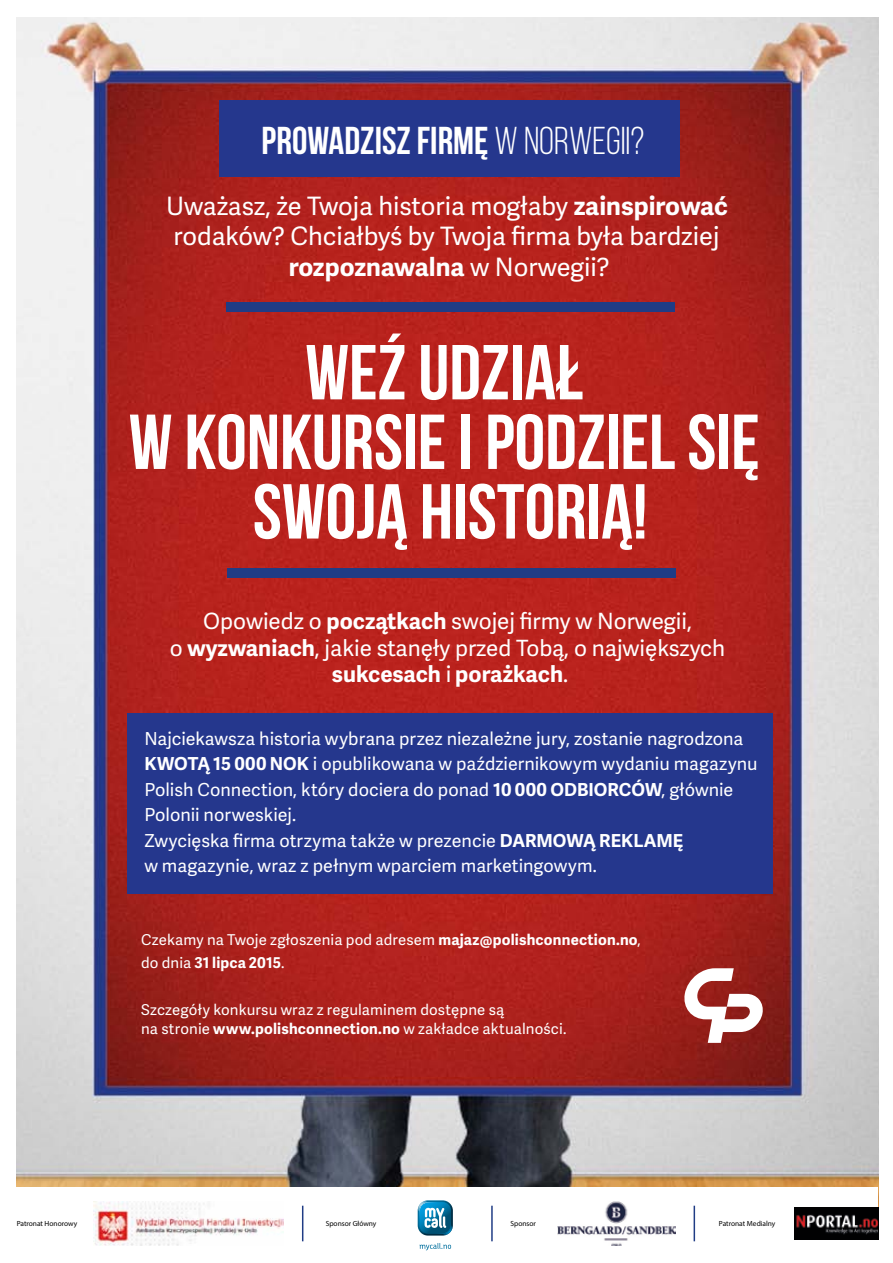
<style>
.page{position:relative;width:893px;height:1263px;background:#fff}
.page>*{position:absolute;margin:0;border:0;box-sizing:border-box;transform-origin:0 0}
.t1{font:700 77.7px/69.6px "Bebas Neue";color:#fff;text-align:center}
.t2{font:700 38.85px "Bebas Neue";color:#fff}
.t3{font:25.35px/30.5px "Adelle Sans";color:#fff;text-align:center}
.t4{font:22.35px/26.8px "Adelle Sans";color:#fff;text-align:center}
.t5{font:17.85px/25.5px "Adelle Sans";color:#fff}
.t6{font:15px/19.2px "Adelle Sans";letter-spacing:.01em;color:#fff}
.t7{font:7.5px "Myriad Pro";color:#000}
.s1{font-weight:400}
.s2{font-weight:700}
</style>
<div class="page">
<img style="left:16px;top:17px;width:862px;height:1170px">
<div style="left:127px;top:713px;width:646px;height:180px;background:#25378d"></div>
<div style="left:219px;top:101px;width:460px;height:76px;background:#25378d"></div>
<div style="left:227px;top:569px;width:448px;height:9px;background:#203c85"></div>
<div style="left:226px;top:302px;width:448px;height:10px;background:#203c85"></div>
<svg style="left:682px;top:968px;width:81px;height:75px"></svg>
<img style="left:94px;top:1201px;width:189px;height:45px">
<img style="left:795px;top:1208px;width:83px;height:31px">
<hr style="left:302px;top:1206px;width:1px;height:35px;background:#203c85">
<hr style="left:491px;top:1206px;width:2px;height:35px;background:#203c85">
<hr style="left:694px;top:1206px;width:1px;height:35px;background:#203c85">
<svg style="left:417px;top:1200px;width:37px;height:36px"></svg>
<svg style="left:418px;top:1200px;width:35px;height:35px"></svg>
<svg style="left:419px;top:1243px;width:32px;height:7px"></svg>
<img style="left:557px;top:1201px;width:118px;height:44px">
<h2 class="t2" style="left:262px;top:119px;width:384px">PROWADZISZ FIRMĘ <span class="s1">W NORWEGII?</span></h2>
<h3 class="t3" style="left:166px;top:190px;width:563px">Uważasz, że Twoja historia mogłaby <span class="s2">zainspirować </span>rodaków? Chciałbyś by Twoja firma była bardziej <span class="s2">rozpoznawalna</span> w Norwegii?</h3>
<h1 class="t1" style="left:129px;top:337px;width:632px">WEŹ UDZIAŁ<br>W KONKURSIE I PODZIEL SIĘ<br>SWOJĄ HISTORIĄ!</h1>
<p class="t4" style="left:170px;top:606px;width:557px">Opowiedz o <span class="s2">początkach</span> swojej firmy w Norwegii,<br>o <span class="s2">wyzwaniach</span>, jakie stanęły przed Tobą, o największych <span class="s2">sukcesach</span> i <span class="s2">porażkach</span>.</p>
<p class="t5" style="left:144px;top:725px;width:615px">Najciekawsza historia wybrana przez niezależne jury, zostanie nagrodzona <span class="s2">KWOTĄ 15 000 NOK</span> i opublikowana w październikowym wydaniu magazynu Polish Connection, który dociera do ponad <span class="s2">10 000 ODBIORCÓW</span>, głównie Polonii norweskiej.<br>Zwycięska firma otrzyma także w prezencie <span class="s2">DARMOWĄ REKLAMĘ<br></span>w magazynie, wraz z pełnym wparciem marketingowym.</p>
<p class="t6" style="left:141px;top:928px;width:501px;line-height:22.4px">Czekamy na Twoje zgłoszenia pod adresem <span class="s2">majaz@polishconnection.no</span>, do dnia <span class="s2">31 lipca 2015</span>.</p>
<p class="t6" style="left:141px;top:999px;width:427px">Szczegóły konkursu wraz z regulaminem dostępne są<br>na stronie <span class="s2">www.polishconnection.no</span> w zakładce aktualności.</p>
<p class="t7" style="left:17px;top:1218px;width:62px">Patronat Honorowy</p>
<p class="t7" style="left:326px;top:1218px;width:52px">Sponsor Główny</p>
<p class="t7" style="left:510px;top:1218px;width:27px">Sponsor</p>
<p class="t7" style="left:719px;top:1218px;width:58px">Patronat Medialny</p>
</div>
